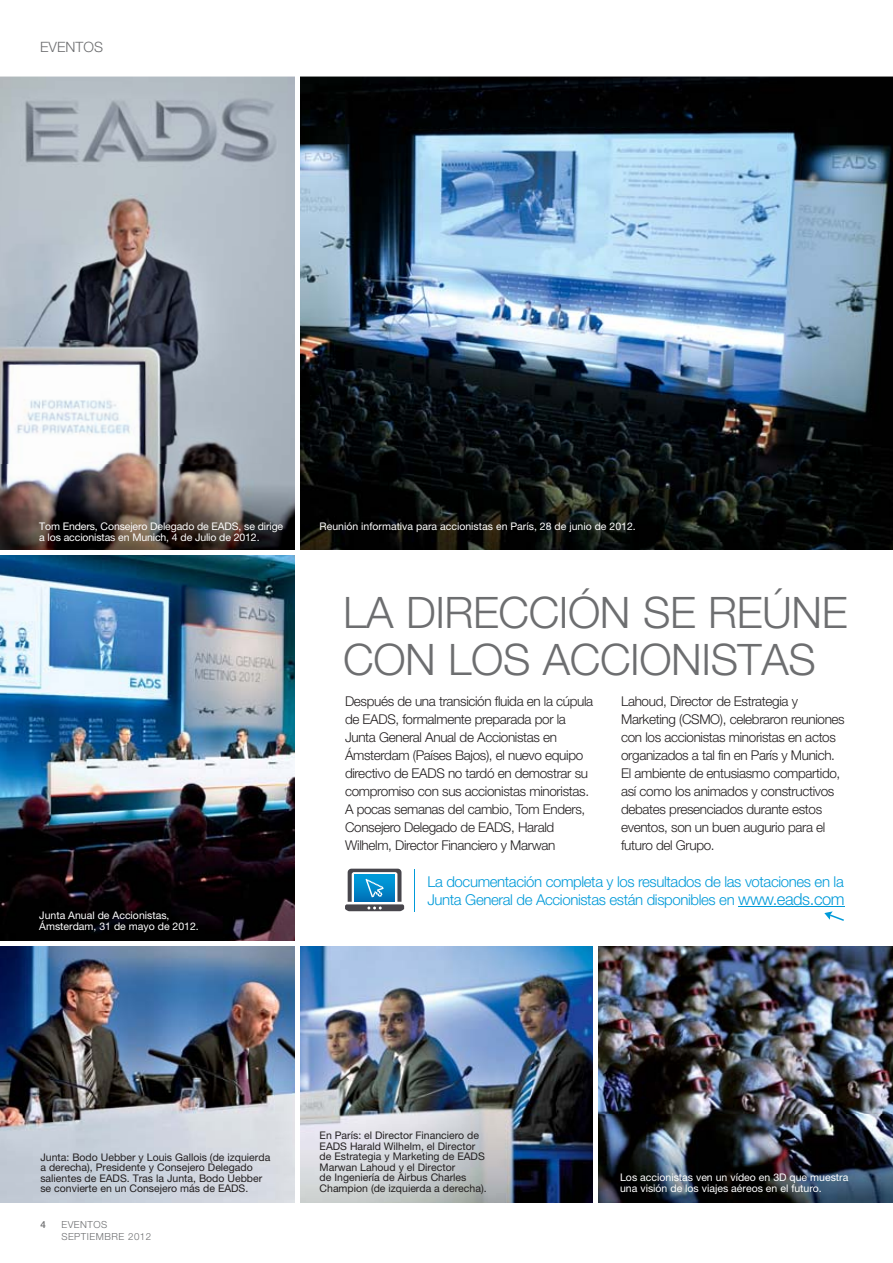
<style>
.page{position:relative;width:893px;height:1263px;background:#fff}
.page>*{position:absolute;margin:0;border:0;box-sizing:border-box;transform-origin:0 0}
.t1{font:300 43.5px/46.7px "Helvetica Neue";letter-spacing:-.01em;color:#6d6e70}
.t2{font:300 15px/18px "Helvetica Neue";letter-spacing:-.025em;color:#009ad9}
.t3{font:300 14.25px "Helvetica Neue";color:#6d6e70}
.t4{font:300 13.5px/18px "Helvetica Neue";letter-spacing:-.025em;color:#231f20}
.t5{font:10.5px/10.5px "Helvetica Neue";color:#231f20}
.t6{font:10.5px/10.5px "Helvetica Neue";color:#fff}
.t7{font:300 9.75px/11.7px "Helvetica Neue";letter-spacing:.05em;color:#6d6e70}
.t8{font:500 9.75px "Helvetica Neue";color:#6d6e70}
.s1{font-size:16.5px}
</style>
<div class="page">
<img style="left:1px;top:555px;width:294px;height:386px">
<svg style="left:824px;top:911px;width:20px;height:10px"></svg>
<hr style="left:738px;top:906px;width:107px;height:1px;background:#009ad9">
<hr style="left:414px;top:869px;width:1px;height:42px;background:#009ad9">
<svg style="left:345px;top:869px;width:59px;height:42px"></svg>
<img style="left:1px;top:77px;width:892px;height:473px">
<img style="left:1px;top:946px;width:294px;height:257px">
<img style="left:300px;top:946px;width:593px;height:257px">
<img style="left:1px;top:464px;width:295px;height:86px">
<img style="left:597px;top:1114px;width:296px;height:89px">
<hr style="left:296px;top:72px;width:4px;height:1138px;background:#fff">
<hr style="left:593px;top:932px;width:4px;height:278px;background:#fff">
<p class="t3" style="left:40px;top:42px;width:64px">EVENTOS</p>
<p class="t6" style="left:39px;top:522px;width:245px">Tom Enders, Consejero Delegado de EADS, se dirige a los accionistas en Munich, 4 de Julio de 2012.</p>
<p class="t6" style="left:39px;top:911px;width:161px">Junta Anual de Accionistas,<br>Ámsterdam, 31 de mayo de 2012.</p>
<p class="t6" style="left:320px;top:522px;width:318px">Reunión informativa para accionistas en París, 28 de junio de 2012.</p>
<h1 class="t1" style="left:343px;top:594px;width:506px">LA DIRECCIÓN SE REÚNE<br>CON LOS ACCIONISTAS</h1>
<p class="t4" style="left:621px;top:693px;width:225px">Lahoud, Director de Estrategia y Marketing (CSMO), celebraron reuniones con los accionistas minoristas en actos organizados a tal fin en París y Munich.<br>El ambiente de entusiasmo compartido, así como los animados y constructivos debates presenciados durante estos eventos, son un buen augurio para el futuro del Grupo.</p>
<p class="t4" style="left:345px;top:693px;width:250px">Después de una transición fluida en la cúpula de EADS, formalmente preparada por la Junta General Anual de Accionistas en Ámsterdam (Países Bajos), el nuevo equipo directivo de EADS no tardó en demostrar su compromiso con sus accionistas minoristas.<br>A pocas semanas del cambio, Tom Enders, Consejero Delegado de EADS, Harald Wilhelm, Director Financiero y Marwan</p>
<p class="t2" style="left:427px;top:874px;width:419px">La documentación completa y los resultados de las votaciones en la<br>Junta General de Accionistas están disponibles en <span class="s1">www.eads.com</span></p>
<p class="t5" style="left:40px;top:1153px;width:231px">Junta: Bodo Uebber y Louis Gallois (de izquierda a derecha), Presidente y Consejero Delegado salientes de EADS. Tras la Junta, Bodo Uebber se convierte en un Consejero más de EADS.</p>
<p class="t8" style="left:40px;top:1221px;width:7px">4</p>
<p class="t7" style="left:61px;top:1220px;width:91px">EVENTOS<br>SEPTIEMBRE 2012</p>
<p class="t5" style="left:320px;top:1131px;width:169px">En París: el Director Financiero de<br>EADS Harald Wilhelm, el Director de Estrategia y Marketing de EADS<br>Marwan Lahoud y el Director<br>de Ingeniería de Airbus Charles<br>Champion (de izquierda a derecha).</p>
<p class="t6" style="left:620px;top:1173px;width:230px">Los accionistas ven un vídeo en 3D que muestra una visión de los viajes aéreos en el futuro.</p>
</div>
